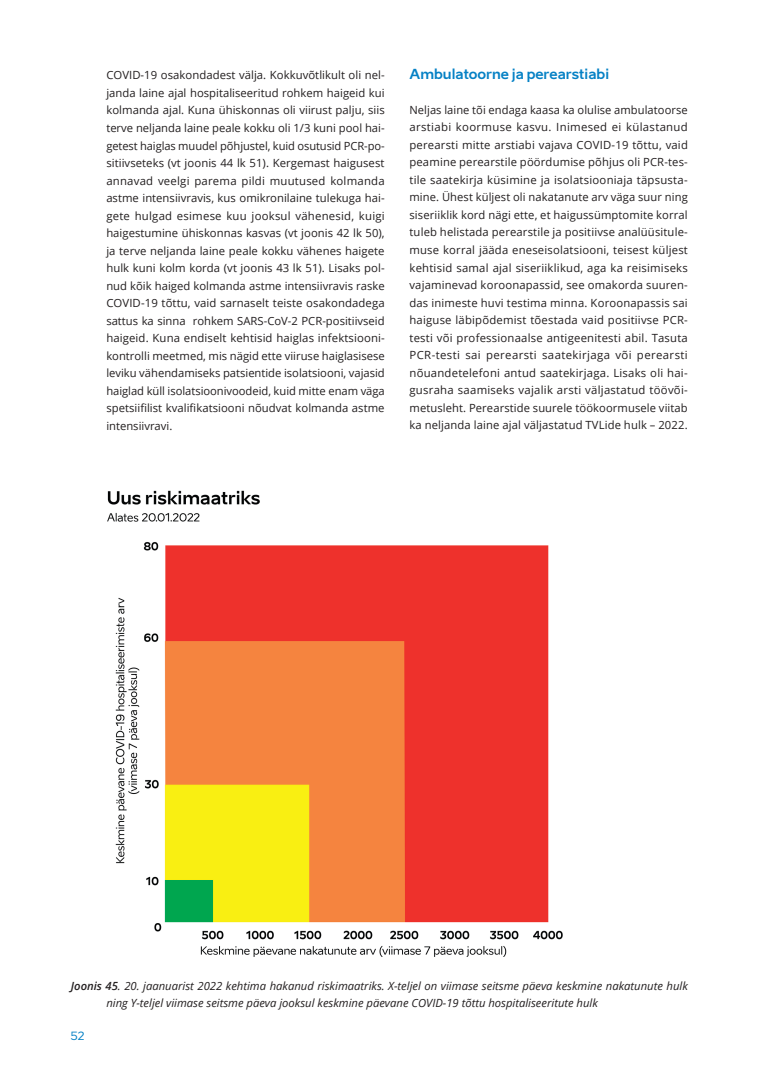
<style>
.page{position:relative;width:780px;height:1088px;background:#fff}
.page>*{position:absolute;margin:0;border:0;box-sizing:border-box;transform-origin:0 0}
.t1{font:700 13.75px "Aino";color:#0581c5}
.t2{font:11.25px/17.5px "Open Sans";letter-spacing:.005em;color:#231f20;text-align:justify}
.t3{font:italic 11.25px/17.5px "Open Sans";color:#231f20}
.t4{font:11.25px "Aino";color:#0581c5}
.s1{font-weight:600}
</style>
<div class="page">
<img style="left:107px;top:490px;width:456px;height:467px">
<p class="t2" style="left:106px;top:66px;width:280px">COVID-19 osakondadest välja. Kokkuvõtlikult oli nel&shy;janda laine ajal hospitaliseeritud rohkem haigeid kui kolmanda ajal. Kuna ühiskonnas oli viirust palju, siis terve neljanda laine peale kokku oli 1/3 kuni pool hai&shy;getest haiglas muudel põhjustel, kuid osutusid PCR-po&shy;sitiivseteks (vt joonis 44 lk 51). Kergemast haigusest annavad veelgi parema pildi muutused kolmanda astme intensiivravis, kus omikronilaine tulekuga hai&shy;gete hulgad esimese kuu jooksul vähenesid, kuigi haigestumine ühiskonnas kasvas (vt joonis 42 lk 50), ja terve neljanda laine peale kokku vähenes haigete hulk kuni kolm korda (vt joonis 43 lk 51). Lisaks pol&shy;nud kõik haiged kolmanda astme intensiivravis raske COVID-19 tõttu, vaid sarnaselt teiste osakondadega sattus ka sinna rohkem SARS-CoV-2 PCR-positiivseid haigeid. Kuna endiselt kehtisid haiglas infektsiooni&shy;kontrolli meetmed, mis nägid ette viiruse haiglasisese leviku vähendamiseks patsientide isolatsiooni, vajasid haiglad küll isolatsioonivoodeid, kuid mitte enam väga spetsiifilist kvalifikatsiooni nõudvat kolmanda astme intensiivravi.</p>
<p class="t1" style="left:409px;top:65px;width:201px">Ambulatoorne ja perearstiabi</p>
<p class="t2" style="left:409px;top:101px;width:280px">Neljas laine tõi endaga kaasa ka olulise ambulatoorse arstiabi koormuse kasvu. Inimesed ei külastanud perearsti mitte arstiabi vajava COVID-19 tõttu, vaid peamine perearstile pöördumise põhjus oli PCR-tes&shy;tile saatekirja küsimine ja isolatsiooniaja täpsusta&shy;mine. Ühest küljest oli nakatanute arv väga suur ning siseriiklik kord nägi ette, et haigussümptomite korral tuleb helistada perearstile ja positiivse analüüsitule&shy;muse korral jääda eneseisolatsiooni, teisest küljest kehtisid samal ajal siseriiklikud, aga ka reisimiseks vajaminevad koroonapassid, see omakorda suuren&shy;das inimeste huvi testima minna. Koroonapassis sai haiguse läbipõdemist tõestada vaid positiivse PCR&shy;testi või professionaalse antigeenitesti abil. Tasuta PCR-testi sai perearsti saatekirjaga või perearsti nõuandetelefoni antud saatekirjaga. Lisaks oli hai&shy;gusraha saamiseks vajalik arsti väljastatud töövõi&shy;metusleht. Perearstide suurele töökoormusele viitab ka neljanda laine ajal väljastatud TVLide hulk – 2022.</p>
<p class="t3" style="left:106px;top:977px;width:583px;text-indent:-35px"><span class="s1">Joonis 45</span>. 20. jaanuarist 2022 kehtima hakanud riskimaatriks. X-teljel on viimase seitsme päeva keskmine nakatunute hulk ning Y-teljel viimase seitsme päeva jooksul keskmine päevane COVID-19 tõttu hospitaliseeritute hulk</p>
<p class="t4" style="left:71px;top:1028px;width:15px">52</p>
</div>
